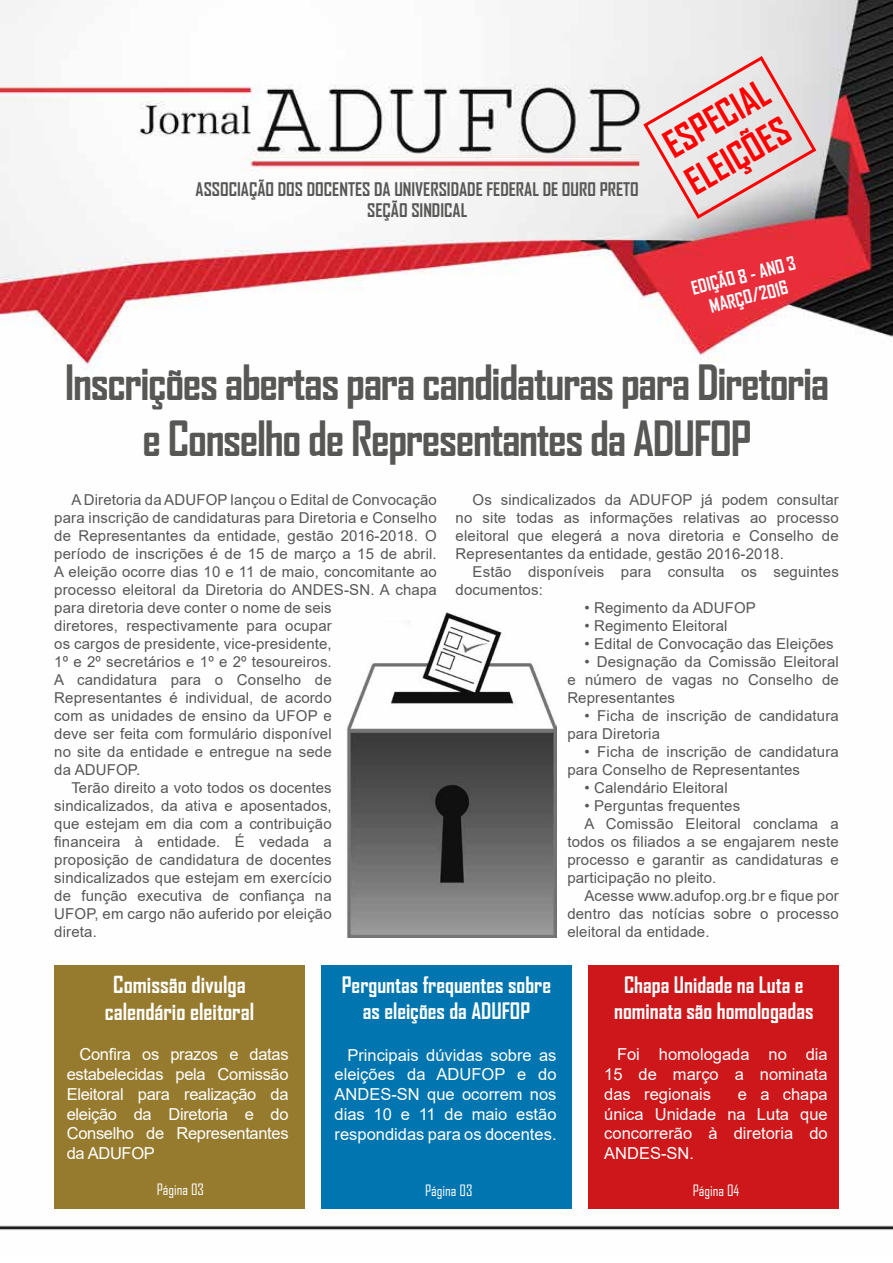
<style>
.page{position:relative;width:893px;height:1263px;background:#fff}
.page>*{position:absolute;margin:0;border:0;box-sizing:border-box;transform-origin:0 0}
.t1{font:700 46.5px/55.8px "Agency FB";letter-spacing:-.03em;color:#575756;text-align:center}
.t2{font:700 36px/43.2px "Agency FB";color:#f00}
.t3{font:700 22.5px/27px "Agency FB";color:#fff;text-align:center}
.t4{font:700 21.75px/26.1px "Agency FB";color:#fff;text-align:center}
.t5{font:700 18px/21.6px "Agency FB";color:#575756;text-align:center}
.t6{font:700 18px/21.6px "Agency FB";color:#fff;text-align:center}
.t7{font:16.5px/19.8px "Arial";color:#fff;text-align:justify}
.t8{font:15px/18px "Arial";letter-spacing:.01em;color:#575756}
.t9{font:15px "Agency FB";color:#fff}
</style>
<div class="page">
<img style="left:0;top:0;width:893px;height:1231px">
<div style="left:54px;top:965px;width:251px;height:244px;background:#967b2f"></div>
<div style="left:588px;top:965px;width:251px;height:244px;background:#cd171a"></div>
<div style="left:321px;top:965px;width:251px;height:244px;background:#0075af"></div>
<img style="left:346px;top:611px;width:210px;height:327px">
<svg style="left:641px;top:54px;width:177px;height:167px;background:#e2d5d6"></svg>
<p class="t5" style="left:196px;top:178px;width:445px">ASSOCIAÇÃO DOS DOCENTES DA UNIVERSIDADE FEDERAL DE OURO PRETO<br>SEÇÃO SINDICAL</p>
<h2 class="t2" style="left:656px;top:128px;width:116px;rotate:-30deg">ESPECIAL<br>ELEIÇÕES</h2>
<p class="t6" style="left:689px;top:278px;width:108px;rotate:-14deg">EDIÇÃO 8 - ANO 3<br>MARÇO/2016</p>
<h1 class="t1" style="left:65px;top:353px;width:766px">Inscrições abertas para candidaturas para Diretoria e Conselho de Representantes da ADUFOP</h1>
<p class="t8" style="left:71px;top:490px;width:367px">A Diretoria da ADUFOP lançou o Edital de Convocação</p>
<p class="t8" style="left:54px;top:508px;width:384px">para inscrição de candidaturas para Diretoria e Conselho</p>
<p class="t8" style="left:54px;top:526px;width:384px">de Representantes da entidade, gestão 2016-2018. O</p>
<p class="t8" style="left:54px;top:544px;width:384px">período de inscrições é de 15 de março a 15 de abril.</p>
<p class="t8" style="left:54px;top:562px;width:384px">A eleição ocorre dias 10 e 11 de maio, concomitante ao</p>
<p class="t8" style="left:54px;top:580px;width:384px">processo eleitoral da Diretoria do ANDES-SN. A chapa</p>
<p class="t8" style="left:54px;top:598px;width:279px">para diretoria deve conter o nome de seis</p>
<p class="t8" style="left:54px;top:616px;width:279px">diretores, respectivamente para ocupar</p>
<p class="t8" style="left:54px;top:634px;width:279px">os cargos de presidente, vice-presidente,</p>
<p class="t8" style="left:54px;top:652px;width:279px">1º e 2º secretários e 1º e 2º tesoureiros.</p>
<p class="t8" style="left:54px;top:670px;width:279px">A candidatura para o Conselho de</p>
<p class="t8" style="left:54px;top:688px;width:279px">Representantes é individual, de acordo</p>
<p class="t8" style="left:54px;top:706px;width:279px">com as unidades de ensino da UFOP e</p>
<p class="t8" style="left:54px;top:724px;width:279px">deve ser feita com formulário disponível</p>
<p class="t8" style="left:54px;top:742px;width:279px">no site da entidade e entregue na sede</p>
<p class="t8" style="left:54px;top:760px;width:88px">da ADUFOP.</p>
<p class="t8" style="left:71px;top:778px;width:262px">Terão direito a voto todos os docentes</p>
<p class="t8" style="left:54px;top:796px;width:279px">sindicalizados, da ativa e aposentados,</p>
<p class="t8" style="left:54px;top:814px;width:279px">que estejam em dia com a contribuição</p>
<p class="t8" style="left:54px;top:832px;width:279px">financeira à entidade. É vedada a</p>
<p class="t8" style="left:54px;top:850px;width:279px">proposição de candidatura de docentes</p>
<p class="t8" style="left:54px;top:868px;width:279px">sindicalizados que estejam em exercício</p>
<p class="t8" style="left:54px;top:886px;width:279px">de função executiva de confiança na</p>
<p class="t8" style="left:54px;top:904px;width:279px">UFOP, em cargo não auferido por eleição</p>
<p class="t8" style="left:54px;top:922px;width:44px">direta.</p>
<p class="t8" style="left:456px;top:490px;width:385px;text-align:justify;text-indent:17px">Os sindicalizados da ADUFOP já podem consultar no site todas as informações relativas ao processo eleitoral que elegerá a nova diretoria e Conselho de Representantes da entidade, gestão 2016-2018.</p>
<p class="t8" style="left:456px;top:562px;width:385px;text-indent:17px">Estão disponíveis para consulta os seguintes documentos:</p>
<p class="t8" style="left:584px;top:598px;width:173px">• Regimento da ADUFOP</p>
<p class="t8" style="left:584px;top:616px;width:145px">• Regimento Eleitoral</p>
<p class="t8" style="left:584px;top:634px;width:251px">• Edital de Convocação das Eleições</p>
<p class="t8" style="left:567px;top:652px;width:273px;text-align:justify;text-indent:17px">• Designação da Comissão Eleitoral e número de vagas no Conselho de Representantes</p>
<p class="t8" style="left:567px;top:706px;width:273px;text-indent:17px">• Ficha de inscrição de candidatura para Diretoria</p>
<p class="t8" style="left:567px;top:742px;width:273px;text-indent:17px">• Ficha de inscrição de candidatura para Conselho de Representantes</p>
<p class="t8" style="left:584px;top:778px;width:145px">• Calendário Eleitoral</p>
<p class="t8" style="left:584px;top:796px;width:157px">• Perguntas frequentes</p>
<p class="t8" style="left:584px;top:814px;width:256px">A Comissão Eleitoral conclama a</p>
<p class="t8" style="left:567px;top:832px;width:273px">todos os filiados a se engajarem neste</p>
<p class="t8" style="left:567px;top:850px;width:273px">processo e garantir as candidaturas e</p>
<p class="t8" style="left:567px;top:868px;width:151px">participação no pleito.</p>
<p class="t8" style="left:584px;top:886px;width:256px">Acesse www.adufop.org.br e fique por</p>
<p class="t8" style="left:567px;top:904px;width:273px">dentro das notícias sobre o processo</p>
<p class="t8" style="left:567px;top:922px;width:144px">eleitoral da entidade.</p>
<h3 class="t3" style="left:105px;top:971px;width:151px">Comissão divulga calendário eleitoral</h3>
<p class="t7" style="left:67px;top:1044px;width:223px;text-indent:13px">Confira os prazos e datas estabelecidas pela Comissão Eleitoral para realização da eleição da Diretoria e do Conselho de Representantes da ADUFOP</p>
<p class="t9" style="left:157px;top:1180px;width:49px">Página 03</p>
<h3 class="t4" style="left:342px;top:971px;width:211px">Perguntas frequentes sobre as eleições da ADUFOP</h3>
<p class="t7" style="left:335px;top:1045px;width:223px;text-indent:13px">Principais dúvidas sobre as eleições da ADUFOP e do ANDES-SN que ocorrem nos dias 10 e 11 de maio estão respondidas para os docentes.</p>
<p class="t9" style="left:425px;top:1181px;width:49px">Página 03</p>
<h3 class="t4" style="left:614px;top:971px;width:201px">Chapa Unidade na Luta e nominata são homologadas</h3>
<p class="t7" style="left:604px;top:1044px;width:225px;text-indent:13px">Foi homologada no dia 15 de março a nominata das regionais</p>
<p class="t7" style="left:604px;top:1084px;width:225px;text-indent:134px">e a chapa única Unidade na Luta que concorrerão à diretoria do ANDES-SN.</p>
<p class="t9" style="left:693px;top:1181px;width:48px">Página 04</p>
</div>
